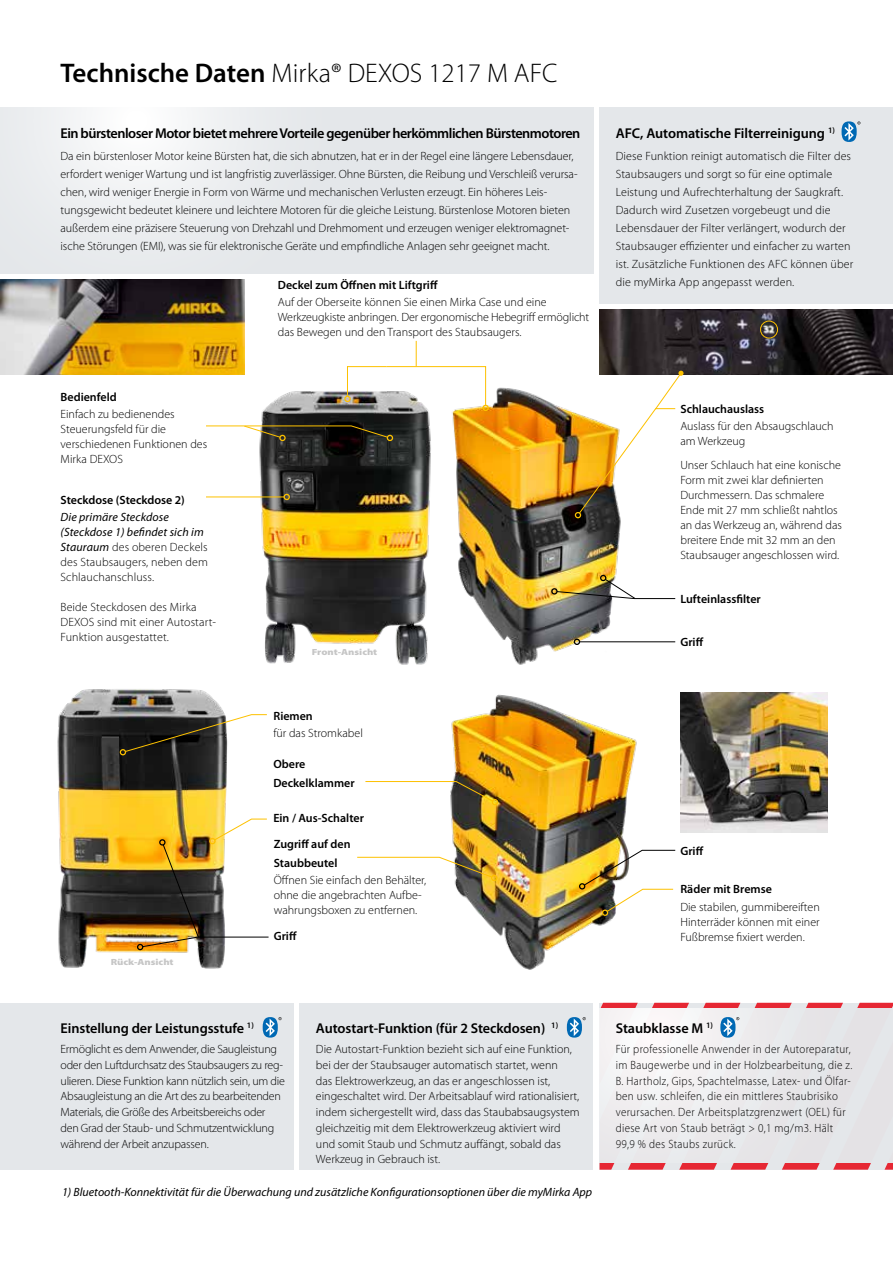
<style>
.page{position:relative;width:893px;height:1263px;background:#fff}
.page>*{position:absolute;margin:0;border:0;box-sizing:border-box;transform-origin:0 0}
.t1{font:300 27px "Myriad Pro";color:#000}
.t2{font:600 14.25px "Myriad Pro";letter-spacing:-.01em;color:#000}
.t3{font:600 14.25px "Myriad Pro";letter-spacing:-.035em;color:#000}
.t4{font:300 12px/15px "Myriad Pro";color:#000}
.t5{font:300 12px/15.8px "Myriad Pro";letter-spacing:.03em;color:#000;scale:.92 1}
.t6{font:300 12px/15.8px "Myriad Pro";letter-spacing:-.02em;color:#000}
.t7{font:600 12px/18.6px "Myriad Pro";color:#000}
.t8{font:italic 12px "Myriad Pro";color:#000}
.t9{font:900 8.85px "Myriad Pro";color:#c6c6c6;scale:1.18 1}
.s1{font-weight:600}
.s2{font-weight:400;font-style:italic}
</style>
<div class="page">
<img style="left:0;top:280px;width:244px;height:94px">
<img style="left:450px;top:694px;width:187px;height:276px">
<img style="left:452px;top:386px;width:184px;height:279px">
<img style="left:254px;top:391px;width:177px;height:274px">
<img style="left:57px;top:689px;width:170px;height:280px">
<div style="left:0;top:107px;width:593px;height:167px;background:#e4e7ea"></div>
<svg style="left:47px;top:107px;width:179px;height:104px;fill:#f2f3f5"></svg>
<div style="left:600px;top:107px;width:293px;height:197px;background:#e4e7ea"></div>
<div style="left:300px;top:1003px;width:293px;height:167px;background:#e4e7ea"></div>
<div style="left:0;top:1003px;width:293px;height:167px;background:#e4e7ea"></div>
<div style="left:482px;top:405px;width:7px;height:6px;border:1px solid #fdc100;border-radius:50%"></div>
<div style="left:344px;top:396px;width:7px;height:6px;border:1px solid #fdc100;border-radius:50%"></div>
<svg style="left:347px;top:341px;width:139px;height:65px"></svg>
<svg style="left:206px;top:425px;width:187px;height:16px"></svg>
<hr style="left:206px;top:497px;width:78px;height:1px;background:#fdc100">
<svg style="left:284px;top:494px;width:6px;height:6px"></svg>
<svg style="left:357px;top:856px;width:140px;height:25px"></svg>
<div style="left:551px;top:588px;width:7px;height:6px;border:1px solid #000;border-radius:50%"></div>
<svg style="left:556px;top:575px;width:120px;height:24px"></svg>
<hr style="left:579px;top:641px;width:96px;height:1px;background:#000">
<svg style="left:574px;top:639px;width:6px;height:6px"></svg>
<img style="left:137px;top:818px;width:132px;height:132px">
<div style="left:159px;top:839px;width:7px;height:6px;border:1px solid #000;border-radius:50%"></div>
<img style="left:579px;top:849px;width:97px;height:63px">
<div style="left:602px;top:909px;width:6px;height:7px;border:1px solid #fdc100;border-radius:50%"></div>
<svg style="left:120px;top:714px;width:147px;height:41px"></svg>
<svg style="left:365px;top:781px;width:133px;height:24px"></svg>
<img style="left:600px;top:309px;width:293px;height:65px">
<img style="left:680px;top:692px;width:147px;height:140px">
<svg style="left:263px;top:1017px;width:19px;height:20px"></svg>
<svg style="left:566px;top:1003px;width:327px;height:167px"></svg>
<svg style="left:841px;top:121px;width:19px;height:21px"></svg>
<svg style="left:575px;top:371px;width:108px;height:147px"></svg>
<div style="left:760px;top:321px;width:18px;height:17px;border:1px solid #fdc100;border-radius:50%"></div>
<h1 class="t1" style="left:61px;top:58px;width:499px"><span class="s1">Technische Daten</span> Mirka® DEXOS 1217 M AFC</h1>
<p class="t3" style="left:61px;top:125px;width:521px">Ein bürstenloser Motor bietet mehrere Vorteile gegenüber herkömmlichen Bürstenmotoren</p>
<p class="t4" style="left:61px;top:147px;width:519px;line-height:18px">Da ein bürstenloser Motor keine Bürsten hat, die sich abnutzen, hat er in der Regel eine längere Lebensdauer, erfordert weniger Wartung und ist langfristig zuverlässiger. Ohne Bürsten, die Reibung und Verschleiß verursa&shy;chen, wird weniger Energie in Form von Wärme und mechanischen Verlusten erzeugt. Ein höheres Leis&shy;tungsgewicht bedeutet kleinere und leichtere Motoren für die gleiche Leistung. Bürstenlose Motoren bieten außerdem eine präzisere Steuerung von Drehzahl und Drehmoment und erzeugen weniger elektromagnet&shy;ische Störungen (EMI), was sie für elektronische Geräte und empfindliche Anlagen sehr geeignet macht.</p>
<p class="t7" style="left:61px;top:388px;width:58px">Bedienfeld</p>
<p class="t4" style="left:61px;top:407px;width:148px">Einfach zu bedienendes<br>Steuerungsfeld für die verschiedenen Funktionen des<br>Mirka DEXOS</p>
<p class="t7" style="left:61px;top:490px;width:126px">Steckdose (Steckdose 2)</p>
<p class="t4" style="left:61px;top:509px;width:149px"><span class="s2">Die primäre Steckdose (Steckdose 1) befindet sich im<br>Stauraum</span> des oberen Deckels des Staubsaugers, neben dem<br>Schlauchanschluss.</p>
<p class="t4" style="left:61px;top:599px;width:157px">Beide Steckdosen des Mirka<br>DEXOS sind mit einer Autostart-<br>Funktion ausgestattet.</p>
<p class="t9" style="left:111px;top:956px;width:55px">Rück-Ansicht</p>
<p class="t7" style="left:278px;top:276px;width:161px">Deckel zum Öffnen mit Liftgriff</p>
<p class="t4" style="left:278px;top:295px;width:313px">Auf der Oberseite können Sie einen Mirka Case und eine<br>Werkzeugkiste anbringen. Der ergonomische Hebegriff ermöglicht das Bewegen und den Transport des Staubsaugers.</p>
<p class="t9" style="left:312px;top:646px;width:57px">Front-Ansicht</p>
<p class="t7" style="left:273px;top:706px;width:41px">Riemen</p>
<p class="t4" style="left:273px;top:725px;width:91px">für das Stromkabel</p>
<p class="t7" style="left:273px;top:755px;width:83px">Obere<br>Deckelklammer</p>
<p class="t7" style="left:273px;top:808px;width:92px">Ein / Aus-Schalter</p>
<p class="t7" style="left:274px;top:835px;width:78px">Zugriff auf den<br>Staubbeutel</p>
<p class="t4" style="left:274px;top:873px;width:154px">Öffnen Sie einfach den Behälter, ohne die angebrachten Aufbe&shy;wahrungsboxen zu entfernen.</p>
<p class="t7" style="left:274px;top:927px;width:25px">Griff</p>
<p class="t2" style="left:61px;top:1020px;width:195px">Einstellung der Leistungsstufe <sup>1)</sup></p>
<p class="t6" style="left:61px;top:1041px;width:226px">Ermöglicht es dem Anwender, die Saugleistung oder den Luftdurchsatz des Staubsaugers zu reg&shy;ulieren. Diese Funktion kann nützlich sein, um die Absaugleistung an die Art des zu bearbeitenden Materials, die Größe des Arbeitsbereichs oder den Grad der Staub- und Schmutzentwicklung während der Arbeit anzupassen.</p>
<p class="t2" style="left:316px;top:1020px;width:244px">Autostart-Funktion (für 2 Steckdosen) <sup>1)</sup></p>
<p class="t4" style="left:316px;top:1041px;width:265px;line-height:15.8px">Die Autostart-Funktion bezieht sich auf eine Funktion, bei der der Staubsauger automatisch startet, wenn<br>das Elektrowerkzeug, an das er angeschlossen ist, eingeschaltet wird. Der Arbeitsablauf wird rationalisiert, indem sichergestellt wird, dass das Staubabsaugsystem gleichzeitig mit dem Elektrowerkzeug aktiviert wird und somit Staub und Schmutz auffängt, sobald das Werkzeug in Gebrauch ist.</p>
<p class="t8" style="left:62px;top:1185px;width:532px">1) Bluetooth-Konnektivität für die Überwachung und zusätzliche Konfigurationsoptionen über die myMirka App</p>
<p class="t2" style="left:616px;top:125px;width:221px">AFC, Automatische Filterreinigung <sup>1)</sup></p>
<p class="t4" style="left:616px;top:147px;width:239px;line-height:18px">Diese Funktion reinigt automatisch die Filter des Staubsaugers und sorgt so für eine optimale Leistung und Aufrechterhaltung der Saugkraft.<br>Dadurch wird Zusetzen vorgebeugt und die Lebensdauer der Filter verlängert, wodurch der Staubsauger effizienter und einfacher zu warten ist. Zusätzliche Funktionen des AFC können über die myMirka App angepasst werden.</p>
<p class="t7" style="left:680px;top:400px;width:85px">Schlauchauslass</p>
<p class="t4" style="left:680px;top:419px;width:155px">Auslass für den Absaugschlauch am Werkzeug</p>
<p class="t4" style="left:680px;top:458px;width:163px">Unser Schlauch hat eine konische<br>Form mit zwei klar definierten<br>Durchmessern. Das schmalere<br>Ende mit 27 mm schließt nahtlos an das Werkzeug an, während das breitere Ende mit 32 mm an den<br>Staubsauger angeschlossen wird.</p>
<p class="t7" style="left:680px;top:590px;width:82px">Lufteinlassfilter</p>
<p class="t7" style="left:680px;top:633px;width:25px">Griff</p>
<p class="t7" style="left:680px;top:841px;width:25px">Griff</p>
<p class="t7" style="left:680px;top:880px;width:93px">Räder mit Bremse</p>
<p class="t4" style="left:680px;top:899px;width:141px;text-align:justify">Die stabilen, gummibereiften Hinterräder können mit einer Fußbremse fixiert werden.</p>
<p class="t2" style="left:616px;top:1020px;width:99px">Staubklasse M <sup>1)</sup></p>
<p class="t5" style="left:616px;top:1041px;width:259px">Für professionelle Anwender in der Autoreparatur, im Baugewerbe und in der Holzbearbeitung, die z.<br>B. Hartholz, Gips, Spachtelmasse, Latex- und Ölfar&shy;ben usw. schleifen, die ein mittleres Staubrisiko verursachen. Der Arbeitsplatzgrenzwert (OEL) für diese Art von Staub beträgt &gt; 0,1 mg/m3. Hält 99,9 % des Staubs zurück.</p>
</div>
